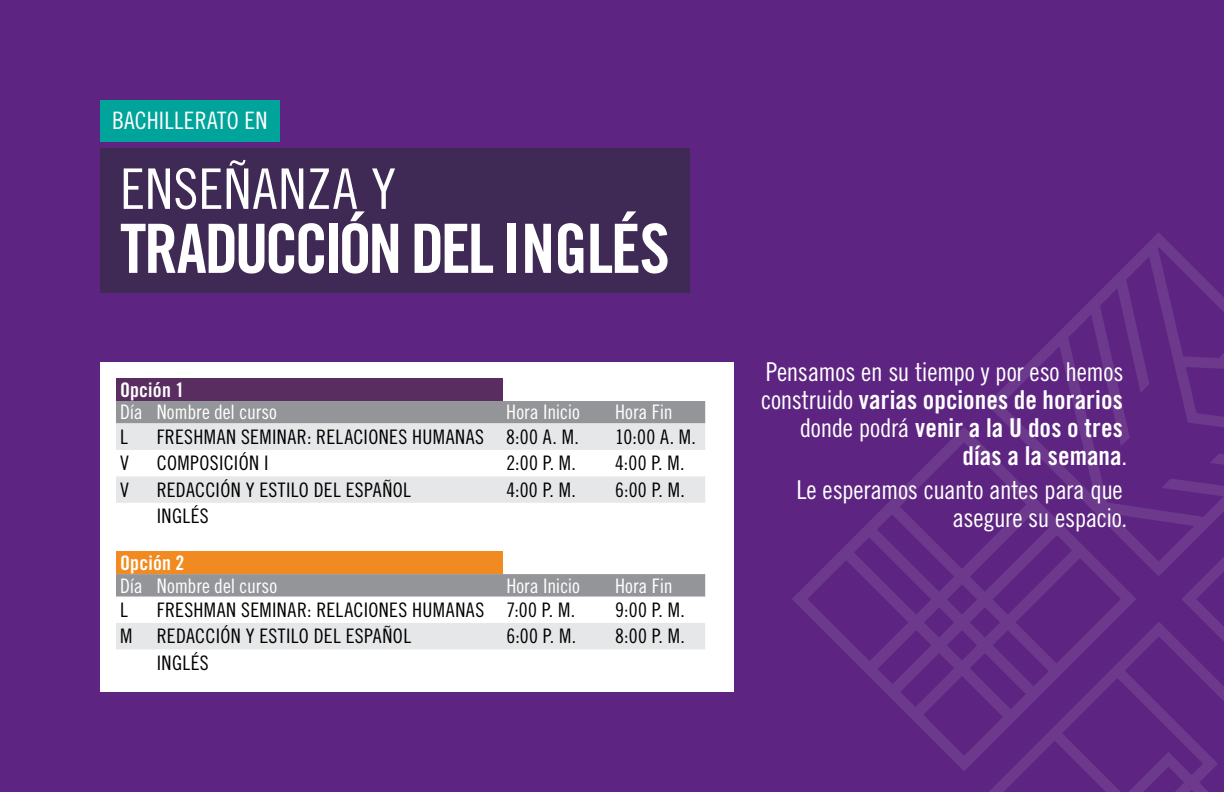
<style>
.page{position:relative;width:1224px;height:792px;background:#5d2481}
.page>*{position:absolute;margin:0;border:0;box-sizing:border-box;transform-origin:0 0}
.t1{font:68px "Trade Gothic LT Std Bd Cn 20";letter-spacing:-.04em;color:#fff}
.t2{font:56px "Trade Gothic LT Std Cn 18";letter-spacing:.005em;color:#fff}
.t3{font:26px/28px "Trade Gothic LT Std Cn 18";letter-spacing:-.015em;color:#fff;text-align:right}
.t4{font:26px/28px "Trade Gothic LT Std Bd Cn 20";color:#fff;text-align:right}
.t5{font:24px "Trade Gothic LT Std Cn 18";letter-spacing:.005em;color:#fff}
.t6{font:20px "Trade Gothic LT Std Cn 18";letter-spacing:.02em;color:#000}
.t7{font:20px "Trade Gothic LT Std Cn 18";letter-spacing:-.005em;color:#fff}
.t8{font:20px "Trade Gothic LT Std Bd Cn 20";letter-spacing:.01em;color:#fff}
.s1{font-family:"Trade Gothic LT Std Cn 18"}
</style>
<div class="page">
<svg style="left:989px;top:622px;width:221px;height:170px"></svg>
<svg style="left:987px;top:232px;width:237px;height:344px"></svg>
<svg style="left:792px;top:427px;width:345px;height:344px"></svg>
<svg style="left:1181px;top:427px;width:43px;height:344px"></svg>
<div style="left:100px;top:362px;width:634px;height:330px;background:#fff"></div>
<div style="left:116px;top:379px;width:386px;height:22px;background:#592d5f"></div>
<div style="left:116px;top:401px;width:589px;height:22px;background:#939598"></div>
<svg style="left:116px;top:423px;width:589px;height:226px"></svg>
<div style="left:116px;top:552px;width:386px;height:22px;background:#f18b21"></div>
<div style="left:100px;top:148px;width:590px;height:145px;background:#3f2a55"></div>
<div style="left:100px;top:100px;width:179px;height:41px;background:#00a49a"></div>
<p class="t5" style="left:112px;top:107px;width:157px">BACHILLERATO EN</p>
<h2 class="t2" style="left:120px;top:156px;width:278px">ENSEÑANZA Y</h2>
<h1 class="t1" style="left:120px;top:207px;width:551px">TRADUCCIÓN DEL INGLÉS</h1>
<p class="t8" style="left:120px;top:378px;width:66px">Opción 1</p>
<p class="t7" style="left:120px;top:400px;width:159px">Día Nombre del curso</p>
<p class="t7" style="left:506px;top:400px;width:75px">Hora Inicio</p>
<p class="t7" style="left:615px;top:400px;width:59px">Hora Fin</p>
<p class="t6" style="left:120px;top:425px;width:9px">L</p>
<p class="t6" style="left:157px;top:425px;width:424px">FRESHMAN SEMINAR: RELACIONES HUMANAS 8:00 A. M.</p>
<p class="t6" style="left:615px;top:425px;width:82px">10:00 A. M.</p>
<p class="t6" style="left:120px;top:451px;width:10px">V</p>
<p class="t6" style="left:157px;top:451px;width:113px">COMPOSICIÓN I</p>
<p class="t6" style="left:506px;top:451px;width:71px">2:00 P. M.</p>
<p class="t6" style="left:615px;top:451px;width:71px">4:00 P. M.</p>
<p class="t6" style="left:120px;top:478px;width:10px">V</p>
<p class="t6" style="left:157px;top:478px;width:256px">REDACCIÓN Y ESTILO DEL ESPAÑOL</p>
<p class="t6" style="left:506px;top:478px;width:71px">4:00 P. M.</p>
<p class="t6" style="left:615px;top:478px;width:71px">6:00 P. M.</p>
<p class="t6" style="left:157px;top:504px;width:53px">INGLÉS</p>
<p class="t8" style="left:120px;top:551px;width:66px">Opción 2</p>
<p class="t7" style="left:120px;top:574px;width:159px">Día Nombre del curso</p>
<p class="t7" style="left:506px;top:574px;width:75px">Hora Inicio</p>
<p class="t7" style="left:615px;top:574px;width:59px">Hora Fin</p>
<p class="t6" style="left:120px;top:598px;width:9px">L</p>
<p class="t6" style="left:157px;top:598px;width:420px">FRESHMAN SEMINAR: RELACIONES HUMANAS 7:00 P. M.</p>
<p class="t6" style="left:615px;top:598px;width:71px">9:00 P. M.</p>
<p class="t6" style="left:120px;top:624px;width:293px">M REDACCIÓN Y ESTILO DEL ESPAÑOL</p>
<p class="t6" style="left:506px;top:624px;width:71px">6:00 P. M.</p>
<p class="t6" style="left:615px;top:624px;width:71px">8:00 P. M.</p>
<p class="t6" style="left:157px;top:651px;width:53px">INGLÉS</p>
<h3 class="t3" style="left:766px;top:358px;width:359px">Pensamos en su tiempo y por eso hemos</h3>
<h3 class="t4" style="left:761px;top:386px;width:368px"><span class="s1">construido</span> varias opciones de horarios <span class="s1">donde podrá</span> venir a la U dos o tres días a la semana<span class="s1">.</span></h3>
<h3 class="t3" style="left:796px;top:476px;width:332px">Le esperamos cuanto antes para que asegure su espacio.</h3>
</div>
